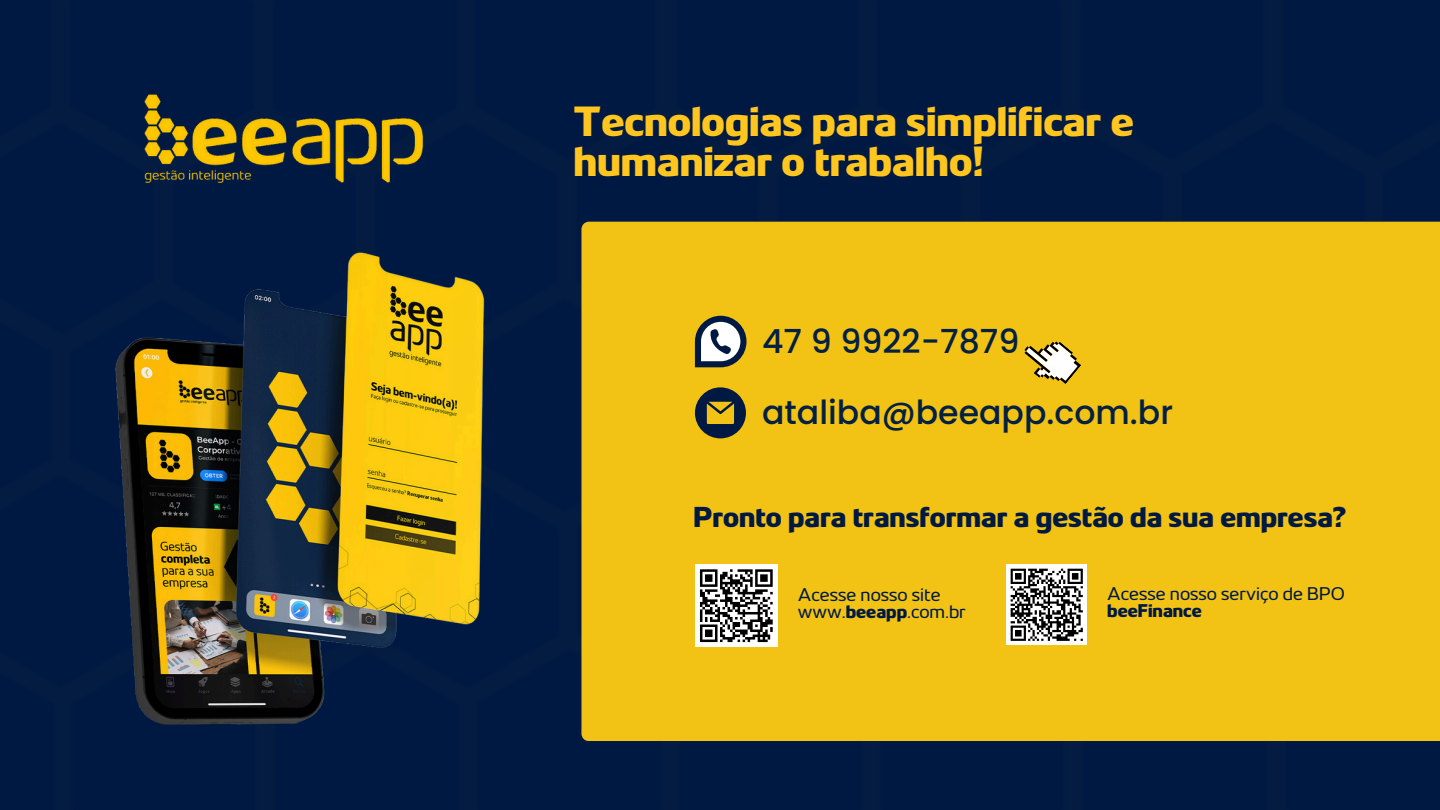
<style>
.page{position:relative;width:1440px;height:810px;background:#001942}
.page>*{position:absolute;margin:0;border:0;box-sizing:border-box;transform-origin:0 0}
.t1{font:700 42.1px/39.8px "LT Renovate";color:#ffc61f}
.t2{font:500 33.1px "Poppins";color:#042042}
.t3{font:700 28.7px "LT Renovate";color:#001942}
.t4{font:18.4px "LT Renovate";color:#001942}
.t5{font:700 18.4px "LT Renovate";color:#001942}
.s1{font-weight:700}
</style>
<div class="page">
<img style="left:126px;top:92px;width:309px;height:108px">
<img style="left:94px;top:242px;width:420px;height:525px">
<div style="left:581px;top:222px;width:859px;height:519px;background:#f2c314"></div>
<div style="left:695px;top:564px;width:83px;height:83px;background:#fff"></div>
<svg style="left:699px;top:569px;width:74px;height:74px"></svg>
<div style="left:1006px;top:564px;width:81px;height:81px;background:#fff"></div>
<svg style="left:1010px;top:568px;width:73px;height:73px"></svg>
<svg style="left:695px;top:387px;width:51px;height:51px;background:#645f2e"></svg>
<svg style="left:695px;top:316px;width:52px;height:51px"></svg>
<svg style="left:1016px;top:327px;width:68px;height:67px"></svg>
<h1 class="t1" style="left:573px;top:106px;width:562px">Tecnologias para simplificar e humanizar o trabalho!</h1>
<h3 class="t2" style="left:762px;top:318px;width:259px">47 9 9922-7879</h3>
<p class="t2" style="left:762px;top:389px;width:412px">ataliba@beeapp.com.br</p>
<p class="t3" style="left:693px;top:507px;width:655px">Pronto para transformar a gestão da sua empresa?</p>
<p class="t4" style="left:798px;top:588px;width:144px">Acesse nosso site</p>
<h2 class="t4" style="left:798px;top:605px;width:170px">www.<span class="s1">beeapp</span>.com.br</h2>
<p class="t4" style="left:1107px;top:587px;width:239px">Acesse nosso serviço de BPO</p>
<h2 class="t5" style="left:1107px;top:604px;width:96px">beeFinance</h2>
</div>
